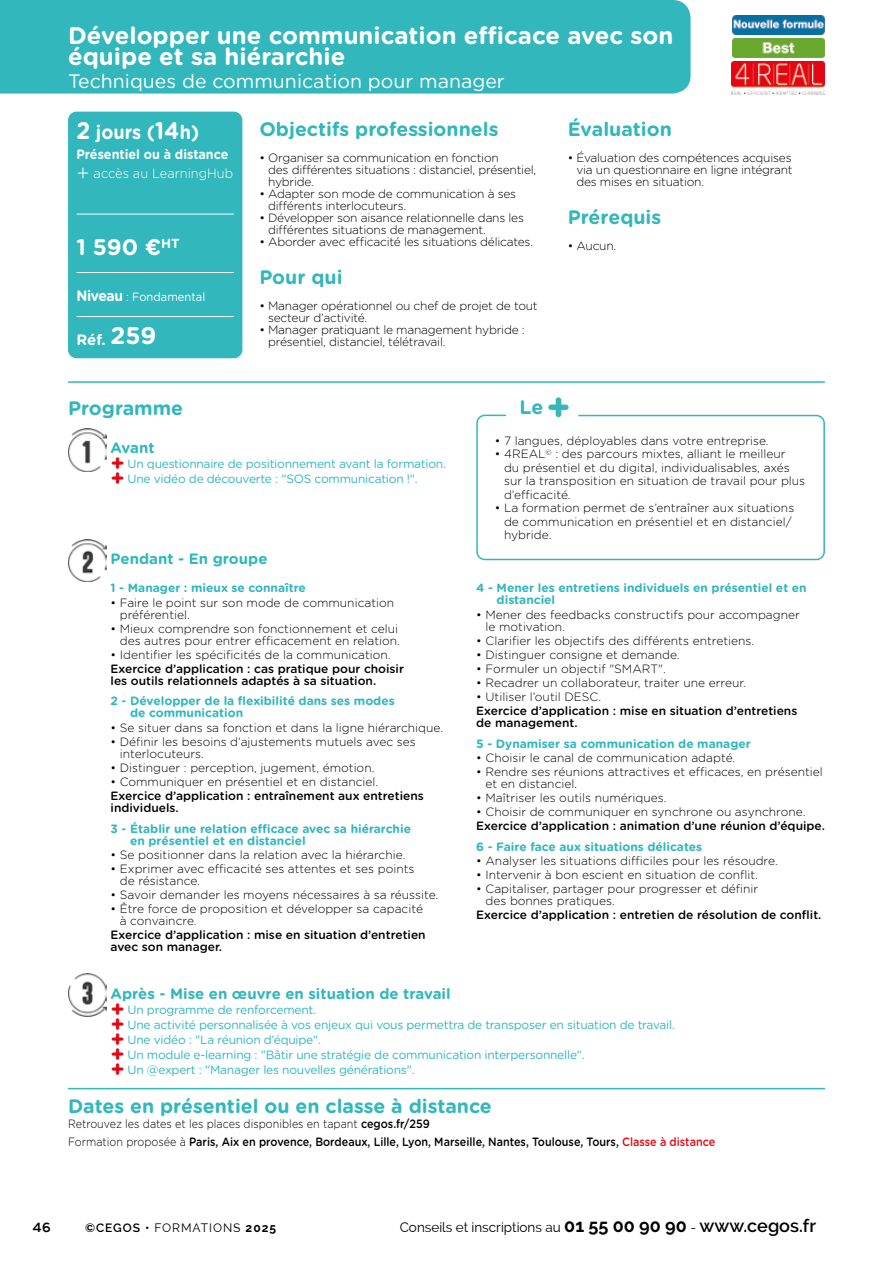
<style>
.page{position:relative;width:893px;height:1263px;background:#fff}
.page>*{position:absolute;margin:0;border:0;box-sizing:border-box;transform-origin:0 0}
.t1{font:700 24px/21px "Gotham Rounded";color:#fff}
.t2{font:700 22.5px "Gotham Rounded";color:#fff}
.t3{font:700 19.5px "Gotham Rounded";color:#31b7bc}
.t4{font:19.5px "Gotham Rounded";color:#fff}
.t5{font:700 19.5px "Gotham Rounded";color:#fff;scale:.93 1}
.t6{font:700 15px "Gotham Rounded";color:#31b7bc}
.t7{font:700 15px "Gotham Rounded";color:#fff}
.t8{font:13.5px "Raleway";color:#000}
.t9{font:700 13.5px/19.5px "Gotham Rounded";color:#fff;scale:.93 1}
.t10{font:500 13.5px "Ryker";color:#000}
.t11{font:300 12px/12px "Gotham Rounded";color:#000}
.t12{font:300 12px/12px "Gotham Rounded";letter-spacing:-.02em;color:#000}
.t13{font:500 12px/12px "Gotham Rounded";color:#000}
.t14{font:12px/15px "Gotham Rounded";letter-spacing:-.02em;color:#31b7bc}
.t15{font:700 12px/12px "Gotham Rounded";color:#31b7bc}
.t16{font:500 12px/17.7px "Gotham Rounded";color:#000;scale:.9 1}
.t17{font:12px "Raleway";letter-spacing:.08em;color:#000}
.t18{font:12px "Gotham Rounded";color:#fff;scale:.93 1}
.s1{font-size:24px}
.s2{font-weight:300;font-size:22.5px}
.s3{font-weight:300}
.s4{font-weight:700;font-size:15px}
.s5{font-size:39px}
.s6{font-weight:700;font-size:22.5px;color:#e30613}
.s7{color:#e30613}
.s8{font-weight:600}
.s9{font-weight:700}
.s10{font-weight:700;font-size:18px}
.s11{font-weight:600;font-size:18px}
</style>
<div class="page">
<div style="left:68px;top:112px;width:174px;height:246px;background:#31b7bc;border-radius:9px"></div>
<hr style="left:77px;top:214px;width:157px;height:1px;background:#fff">
<hr style="left:77px;top:272px;width:157px;height:1px;background:#fff">
<hr style="left:77px;top:316px;width:157px;height:1px;background:#fff">
<img style="left:731px;top:62px;width:94px;height:32px">
<div style="left:0;top:0;width:691px;height:94px;background:#31b7bc"></div>
<hr style="left:68px;top:381px;width:757px;height:2px;background:#31b7bc">
<div style="left:476px;top:415px;width:349px;height:145px;border:2px solid #31b7bc;border-radius:8px"></div>
<img style="left:68px;top:429px;width:38px;height:42px">
<img style="left:68px;top:539px;width:38px;height:42px">
<img style="left:68px;top:974px;width:38px;height:42px">
<img style="left:732px;top:38px;width:92px;height:19px">
<img style="left:732px;top:15px;width:92px;height:19px">
<hr style="left:68px;top:1088px;width:757px;height:1px;background:#31b7bc">
<h1 class="t1" style="left:68px;top:24px;width:607px">Développer une communication efficace avec son équipe et sa hiérarchie</h1>
<h3 class="t4" style="left:68px;top:68px;width:438px">Techniques de communication pour manager</h3>
<h3 class="t5" style="left:77px;top:118px;width:133px"><span class="s1">2</span> jours (<span class="s1">14</span>h)</h3>
<p class="t9" style="left:77px;top:144px;width:170px">Présentiel ou à distance <span class="s2">+</span> <span class="s3">accès au LearningHub</span></p>
<h2 class="t2" style="left:77px;top:231px;width:105px">1 590 €<sup>HT</sup></h2>
<p class="t18" style="left:77px;top:289px;width:140px"><span class="s4">Niveau</span> : Fondamental</p>
<p class="t7" style="left:77px;top:328px;width:81px">Réf. <span class="s1">259</span></p>
<h3 class="t3" style="left:68px;top:393px;width:117px">Programme</h3>
<h3 class="t3" style="left:259px;top:115px;width:241px">Objectifs professionnels</h3>
<p class="t12" style="left:268px;top:151px;width:270px;text-indent:-9px">• Organiser sa communication en fonction<br>des différentes situations : distanciel, présentiel, hybride.</p>
<p class="t12" style="left:268px;top:187px;width:249px;text-indent:-9px">• Adapter son mode de communication à ses différents interlocuteurs.</p>
<p class="t12" style="left:268px;top:211px;width:257px;text-indent:-9px">• Développer son aisance relationnelle dans les différentes situations de management.</p>
<p class="t12" style="left:259px;top:235px;width:275px">• Aborder avec efficacité les situations délicates.</p>
<h3 class="t3" style="left:259px;top:263px;width:85px">Pour qui</h3>
<p class="t12" style="left:268px;top:299px;width:271px;text-indent:-9px">• Manager opérationnel ou chef de projet de tout secteur d’activité.</p>
<p class="t12" style="left:268px;top:323px;width:258px;text-indent:-9px">• Manager pratiquant le management hybride : présentiel, distanciel, télétravail.</p>
<h3 class="t3" style="left:568px;top:115px;width:106px">Évaluation</h3>
<p class="t11" style="left:576px;top:151px;width:218px;text-align:justify;text-indent:-9px">• Évaluation des compétences acquises via un questionnaire en ligne intégrant des mises en situation.</p>
<h3 class="t3" style="left:568px;top:203px;width:95px">Prérequis</h3>
<p class="t11" style="left:568px;top:239px;width:50px">• Aucun.</p>
<h3 class="t3" style="left:520px;top:393px;width:53px">Le<span class="s5">+</span></h3>
<p class="t6" style="left:111px;top:437px;width:45px">Avant</p>
<p class="t14" style="left:111px;top:456px;width:337px"><span class="s6">+</span> Un questionnaire de positionnement avant la formation. <span class="s6">+</span> Une vidéo de découverte : "SOS communication !".</p>
<p class="t6" style="left:111px;top:547px;width:158px">Pendant - En groupe</p>
<p class="t15" style="left:111px;top:582px;width:197px">1 - Manager : mieux se connaître</p>
<p class="t11" style="left:120px;top:596px;width:276px;text-indent:-9px">• Faire le point sur son mode de communication préférentiel.</p>
<p class="t11" style="left:111px;top:622px;width:291px;text-align:right">• Mieux comprendre son fonctionnement et celui des autres pour entrer efficacement en relation.</p>
<p class="t11" style="left:111px;top:648px;width:282px">• Identifier les spécificités de la communication.</p>
<p class="t13" style="left:111px;top:662px;width:295px">Exercice d’application : cas pratique pour choisir les outils relationnels adaptés à sa situation.</p>
<p class="t15" style="left:130px;top:695px;width:266px;text-indent:-20px">2 - Développer de la flexibilité dans ses modes de communication</p>
<p class="t11" style="left:111px;top:721px;width:334px">• Se situer dans sa fonction et dans la ligne hiérarchique.</p>
<p class="t11" style="left:120px;top:735px;width:297px;text-indent:-9px">• Définir les besoins d’ajustements mutuels avec ses interlocuteurs.</p>
<p class="t11" style="left:111px;top:761px;width:265px">• Distinguer : perception, jugement, émotion.</p>
<p class="t11" style="left:111px;top:775px;width:269px">• Communiquer en présentiel et en distanciel.</p>
<p class="t13" style="left:111px;top:789px;width:315px">Exercice d’application : entraînement aux entretiens individuels.</p>
<p class="t15" style="left:130px;top:822px;width:282px;text-indent:-20px">3 - Établir une relation efficace avec sa hiérarchie en présentiel et en distanciel</p>
<p class="t11" style="left:111px;top:848px;width:296px">• Se positionner dans la relation avec la hiérarchie.</p>
<p class="t11" style="left:120px;top:862px;width:296px;text-indent:-9px">• Exprimer avec efficacité ses attentes et ses points de résistance.</p>
<p class="t11" style="left:111px;top:888px;width:329px">• Savoir demander les moyens nécessaires à sa réussite.</p>
<p class="t11" style="left:120px;top:902px;width:305px;text-indent:-9px">• Être force de proposition et développer sa capacité à convaincre.</p>
<p class="t13" style="left:111px;top:928px;width:317px">Exercice d’application : mise en situation d’entretien avec son manager.</p>
<p class="t11" style="left:495px;top:434px;width:275px">• 7 langues, déployables dans votre entreprise.</p>
<p class="t11" style="left:504px;top:447px;width:303px;line-height:13.5px;text-indent:-9px">• 4REAL<sup>©</sup> : des parcours mixtes, alliant le meilleur<br>du présentiel et du digital, individualisables, axés sur la transposition en situation de travail pour plus d’efficacité.</p>
<p class="t11" style="left:504px;top:501px;width:292px;line-height:13.5px;text-indent:-9px">• La formation permet de s’entraîner aux situations de communication en présentiel et en distanciel/ hybride.</p>
<p class="t15" style="left:497px;top:582px;width:312px;text-indent:-20px">4 - Mener les entretiens individuels en présentiel et en distanciel</p>
<p class="t11" style="left:485px;top:608px;width:316px;text-indent:-9px">• Mener des feedbacks constructifs pour accompagner le motivation.</p>
<p class="t11" style="left:476px;top:634px;width:279px">• Clarifier les objectifs des différents entretiens.</p>
<p class="t11" style="left:476px;top:648px;width:205px">• Distinguer consigne et demande.</p>
<p class="t11" style="left:476px;top:662px;width:191px">• Formuler un objectif "SMART".</p>
<p class="t11" style="left:476px;top:676px;width:271px">• Recadrer un collaborateur, traiter une erreur.</p>
<p class="t11" style="left:476px;top:690px;width:126px">• Utiliser l’outil DESC.</p>
<p class="t13" style="left:476px;top:704px;width:323px">Exercice d’application : mise en situation d’entretiens de management.</p>
<p class="t15" style="left:476px;top:737px;width:276px">5 - Dynamiser sa communication de manager</p>
<p class="t11" style="left:476px;top:751px;width:261px">• Choisir le canal de communication adapté.</p>
<p class="t11" style="left:485px;top:765px;width:339px;text-indent:-9px">• Rendre ses réunions attractives et efficaces, en présentiel et en distanciel.</p>
<p class="t11" style="left:476px;top:791px;width:192px">• Maîtriser les outils numériques.</p>
<p class="t11" style="left:476px;top:805px;width:331px">• Choisir de communiquer en synchrone ou asynchrone.</p>
<p class="t13" style="left:476px;top:820px;width:350px">Exercice d’application : animation d’une réunion d’équipe.</p>
<p class="t15" style="left:476px;top:840px;width:227px">6 - Faire face aux situations délicates</p>
<p class="t11" style="left:476px;top:854px;width:303px">• Analyser les situations difficiles pour les résoudre.</p>
<p class="t11" style="left:476px;top:868px;width:283px">• Intervenir à bon escient en situation de conflit.</p>
<p class="t11" style="left:485px;top:882px;width:274px;text-indent:-9px">• Capitaliser, partager pour progresser et définir des bonnes pratiques.</p>
<p class="t13" style="left:476px;top:909px;width:347px">Exercice d’application : entretien de résolution de conflit.</p>
<p class="t6" style="left:111px;top:982px;width:341px">Après - Mise en œuvre en situation de travail</p>
<p class="t14" style="left:111px;top:1001px;width:566px"><span class="s6">+</span> Un programme de renforcement.<br><span class="s6">+</span> Une activité personnalisée à vos enjeux qui vous permettra de transposer en situation de travail. <span class="s6">+</span> Une vidéo : "La réunion d’équipe".<br><span class="s6">+</span> Un module e-learning : "Bâtir une stratégie de communication interpersonnelle".<br><span class="s6">+</span> Un @expert : "Manager les nouvelles générations".</p>
<h3 class="t3" style="left:68px;top:1091px;width:425px">Dates en présentiel ou en classe à distance</h3>
<p class="t16" style="left:68px;top:1114px;width:721px"><span class="s3">Retrouvez les dates et les places disponibles en tapant</span> cegos.fr/259<br><span class="s3">Formation proposée à</span> Paris, Aix en provence, Bordeaux, Lille, Lyon, Marseille, Nantes, Toulouse, Tours, <span class="s7">Classe à distance</span></p>
<p class="t10" style="left:32px;top:1219px;width:20px">46</p>
<p class="t17" style="left:85px;top:1221px;width:193px"><span class="s8">©CEGOS •</span> FORMATIONS <span class="s9">2025</span></p>
<p class="t8" style="left:400px;top:1219px;width:418px">Conseils et inscriptions au <span class="s10">01 55 00 90 90</span> - <span class="s11">www.cegos.fr</span></p>
</div>
